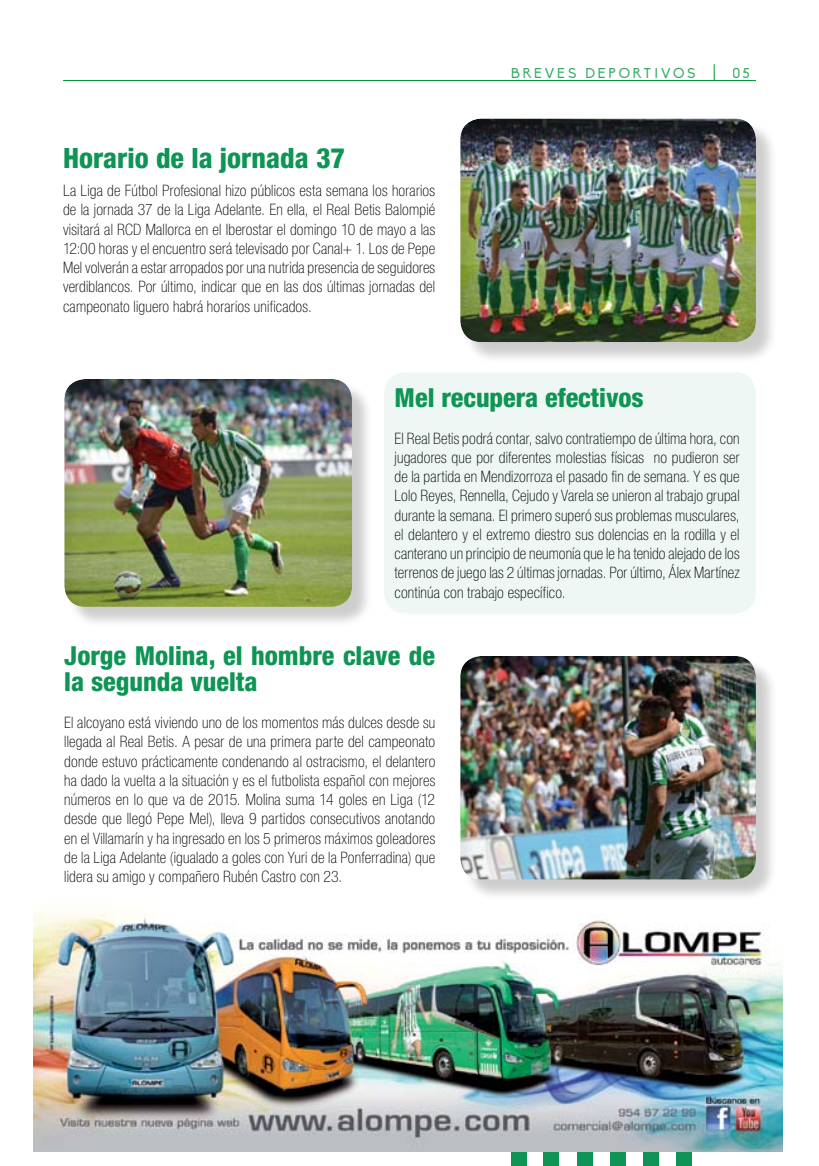
<style>
.page{position:relative;width:819px;height:1166px;background:#fff}
.page>*{position:absolute;margin:0;border:0;box-sizing:border-box;transform-origin:0 0}
.t1{font:800 condensed 28px "Helvetica Neue";color:#0e9454}
.t2{font:800 condensed 26.25px/26.2px "Helvetica Neue";color:#0e9454}
.t3{font:100 condensed 15.75px/19.2px "Helvetica Neue";letter-spacing:.015em;color:#000;text-align:justify}
.t4{font:14px "Biko";letter-spacing:.2em;color:#00953a}
</style>
<div class="page">
<hr style="left:63px;top:80px;width:693px;height:1px;background:#00953a">
<svg style="left:713px;top:64px;width:1px;height:16px"></svg>
<div style="left:543px;top:1138px;width:16px;height:28px;background:#0e9454"></div>
<div style="left:511px;top:1138px;width:15px;height:28px;background:#0e9454"></div>
<div style="left:576px;top:1138px;width:16px;height:28px;background:#0e9454"></div>
<div style="left:610px;top:1138px;width:15px;height:28px;background:#0e9454"></div>
<div style="left:643px;top:1139px;width:16px;height:27px;background:#0e9454"></div>
<div style="left:676px;top:1139px;width:16px;height:27px;background:#0e9454"></div>
<div style="left:384px;top:372px;width:372px;height:241px;background:#eef7f3;border-radius:21px"></div>
<div style="left:463px;top:121px;width:315px;height:243px;background:#000;opacity:.2"></div>
<div style="left:457px;top:115px;width:299px;height:228px;background:#000;opacity:.08"></div>
<img style="left:34px;top:903px;width:749px;height:248px">
<div style="left:67px;top:381px;width:307px;height:247px;background:#000;opacity:.2"></div>
<div style="left:62px;top:376px;width:291px;height:231px;background:#000;opacity:.08"></div>
<div style="left:463px;top:658px;width:315px;height:243px;background:#000;opacity:.2"></div>
<div style="left:457px;top:653px;width:299px;height:227px;background:#000;opacity:.08"></div>
<h1 class="t1" style="left:63px;top:141px;width:283px">Horario de la jornada 37</h1>
<p class="t3" style="left:63px;top:181px;width:373px">La Liga de Fútbol Profesional hizo públicos esta semana los horarios de la jornada 37 de la Liga Adelante. En ella, el Real Betis Balompié visitará al RCD Mallorca en el Iberostar el domingo 10 de mayo a las 12:00 horas y el encuentro será televisado por Canal+ 1. Los de Pepe Mel volverán a estar arropados por una nutrida presencia de seguidores verdiblancos. Por último, indicar que en las dos últimas jornadas del campeonato liguero habrá horarios unificados.</p>
<p class="t4" style="left:511px;top:65px;width:186px">BREVES DEPORTIVOS</p>
<p class="t4" style="left:732px;top:65px;width:18px">05</p>
<h2 class="t2" style="left:394px;top:384px;width:251px">Mel recupera efectivos</h2>
<p class="t3" style="left:394px;top:428px;width:346px">El Real Betis podrá contar, salvo contratiempo de última hora, con jugadores que por diferentes molestias físicas no pudieron ser de la partida en Mendizorroza el pasado fin de semana. Y es que Lolo Reyes, Rennella, Cejudo y Varela se unieron al trabajo grupal durante la semana. El primero superó sus problemas musculares, el delantero y el extremo diestro sus dolencias en la rodilla y el canterano un principio de neumonía que le ha tenido alejado de los terrenos de juego las 2 últimas jornadas. Por último, Álex Martínez continúa con trabajo específico.</p>
<h2 class="t2" style="left:64px;top:642px;width:372px">Jorge Molina, el hombre clave de la segunda vuelta</h2>
<p class="t3" style="left:64px;top:713px;width:372px">El alcoyano está viviendo uno de los momentos más dulces desde su llegada al Real Betis. A pesar de una primera parte del campeonato donde estuvo prácticamente condenando al ostracismo, el delantero ha dado la vuelta a la situación y es el futbolista español con mejores números en lo que va de 2015. Molina suma 14 goles en Liga (12 desde que llegó Pepe Mel), lleva 9 partidos consecutivos anotando en el Villamarín y ha ingresado en los 5 primeros máximos goleadores de la Liga Adelante (igualado a goles con Yuri de la Ponferradina) que lidera su amigo y compañero Rubén Castro con 23.</p>
</div>
